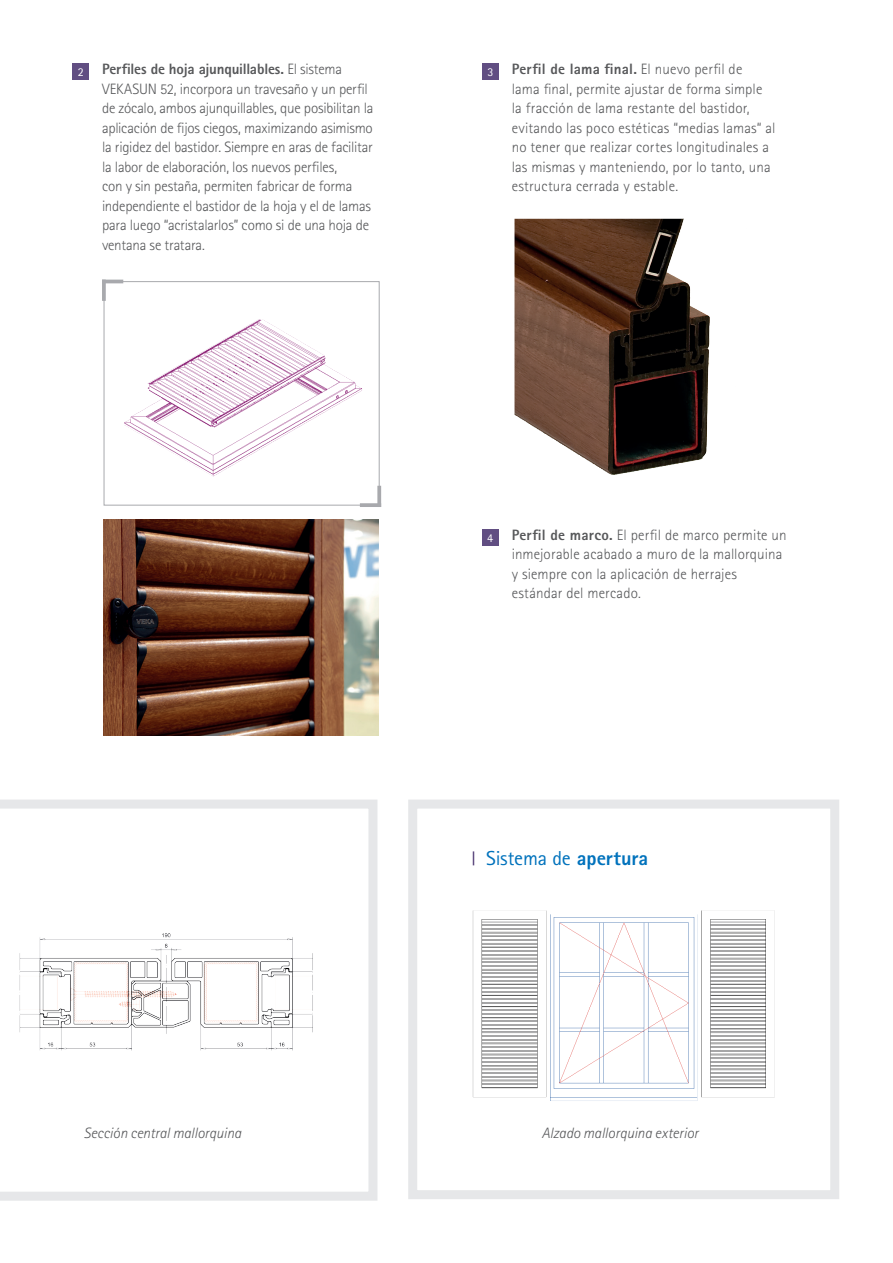
<style>
.page{position:relative;width:893px;height:1263px;background:#fff}
.page>*{position:absolute;margin:0;border:0;box-sizing:border-box;transform-origin:0 0}
.t1{font:20.25px "Rotis Sans Serif";letter-spacing:-.01em;color:#0072bc}
.t2{font:300 15px/19.5px "Rotis Sans Serif";color:#57585a}
.t3{font:italic 300 15px "Rotis Sans Serif";letter-spacing:-.005em;color:#57585a}
.t4{font:12px "Rotis Sans Serif";color:#fff}
.s1{font-weight:800}
</style>
<div class="page">
<svg style="left:0;top:800px;width:377px;height:401px"></svg>
<img style="left:18px;top:911px;width:297px;height:167px">
<img style="left:223px;top:319px;width:37px;height:21px">
<svg style="left:377px;top:486px;width:4px;height:17px"></svg>
<hr style="left:360px;top:503px;width:21px;height:4px;background:#a8a9ad">
<div style="left:104px;top:281px;width:276px;height:224px;border:1px solid #a8a9ad"></div>
<svg style="left:102px;top:283px;width:4px;height:18px"></svg>
<hr style="left:102px;top:280px;width:21px;height:3px;background:#a8a9ad">
<div style="left:408px;top:800px;width:431px;height:399px;border:9px solid #e6e7e9"></div>
<img style="left:104px;top:520px;width:275px;height:216px">
<div style="left:73px;top:64px;width:16px;height:16px;background:#614e82"></div>
<svg style="left:619px;top:219px;width:91px;height:255px"></svg>
<img style="left:515px;top:219px;width:104px;height:256px">
<div style="left:483px;top:64px;width:16px;height:16px;background:#614e82"></div>
<div style="left:483px;top:529px;width:16px;height:17px;background:#614e82"></div>
<img style="left:473px;top:911px;width:302px;height:190px">
<svg style="left:473px;top:851px;width:1px;height:14px"></svg>
<p class="t2" style="left:102px;top:59px;width:273px"><span class="s1">Perfiles de hoja ajunquillables.</span> El sistema VEKASUN 52, incorpora un travesaño y un perfil de zócalo, ambos ajunquillables, que posibilitan la aplicación de fijos ciegos, maximizando asimismo la rigidez del bastidor. Siempre en aras de facilitar la labor de elaboración, los nuevos perfiles,<br>con y sin pestaña, permiten fabricar de forma independiente el bastidor de la hoja y el de lamas para luego “acristalarlos” como si de una hoja de ventana se tratara.</p>
<p class="t4" style="left:78px;top:65px;width:7px">2</p>
<p class="t2" style="left:512px;top:59px;width:265px"><span class="s1">Perfil de lama final.</span> El nuevo perfil de<br>lama final, permite ajustar de forma simple la fracción de lama restante del bastidor, evitando las poco estéticas “medias lamas“ al no tener que realizar cortes longitudinales a las mismas y manteniendo, por lo tanto, una estructura cerrada y estable.</p>
<p class="t4" style="left:488px;top:65px;width:7px">3</p>
<p class="t4" style="left:487px;top:530px;width:7px">4</p>
<p class="t2" style="left:512px;top:525px;width:276px"><span class="s1">Perfil de marco.</span> El perfil de marco permite un inmejorable acabado a muro de la mallorquina y siempre con la aplicación de herrajes estándar del mercado.</p>
<p class="t3" style="left:84px;top:1124px;width:159px">Sección central mallorquina</p>
<h1 class="t1" style="left:486px;top:847px;width:163px">Sistema de <span class="s1">apertura</span></h1>
<p class="t3" style="left:542px;top:1124px;width:159px">Alzado mallorquina exterior</p>
</div>
